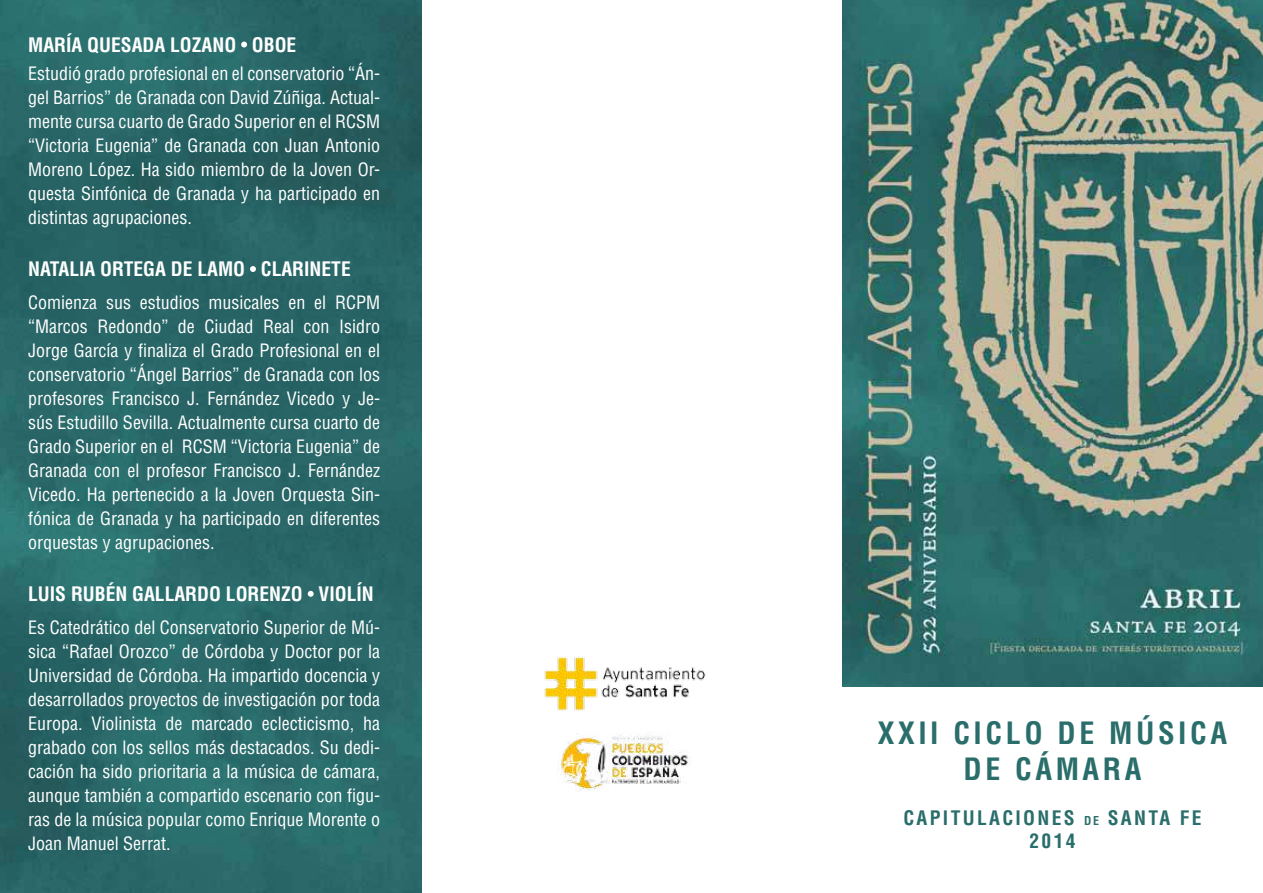
<style>
.page{position:relative;width:1263px;height:893px;background:#fff}
.page>*{position:absolute;margin:0;border:0;box-sizing:border-box;transform-origin:0 0}
.t1{font:700 condensed 30px/36px "Helvetica LT Std";letter-spacing:.12em;color:#2a6e6b;text-align:center}
.t2{font:700 condensed 19.5px "Helvetica LT Std";color:#fff}
.t3{font:700 condensed 19.5px/23.4px "Helvetica LT Std";letter-spacing:.12em;color:#2a6e6b;text-align:center}
.t4{font:condensed 18px/24px "Helvetica LT Std";color:#fff;text-align:justify}
.s1{font-size:12px}
</style>
<div class="page">
<img style="left:0;top:0;width:421px;height:893px">
<img style="left:842px;top:0;width:421px;height:686px">
<svg style="left:241px;top:42px;width:6px;height:5px"></svg>
<svg style="left:250px;top:266px;width:6px;height:6px"></svg>
<svg style="left:308px;top:591px;width:6px;height:6px"></svg>
<img style="left:544px;top:657px;width:162px;height:54px">
<img style="left:557px;top:734px;width:135px;height:57px">
<p class="t2" style="left:28px;top:32px;width:270px">MARÍA QUESADA LOZANO OBOE</p>
<p class="t4" style="left:28px;top:61px;width:353px">Estudió grado profesional en el conservatorio “Án&shy;gel Barrios” de Granada con David Zúñiga. Actual&shy;mente cursa cuarto de Grado Superior en el RCSM “Victoria Eugenia” de Granada con Juan Antonio Moreno López. Ha sido miembro de la Joven Or&shy;questa Sinfónica de Granada y ha participado en distintas agrupaciones.</p>
<p class="t2" style="left:28px;top:257px;width:324px">NATALIA ORTEGA DE LAMO CLARINETE</p>
<p class="t4" style="left:28px;top:290px;width:353px">Comienza sus estudios musicales en el RCPM “Marcos Redondo” de Ciudad Real con Isidro Jorge García y finaliza el Grado Profesional en el conservatorio “Ángel Barrios” de Granada con los profesores Francisco J. Fernández Vicedo y Je&shy;sús Estudillo Sevilla. Actualmente cursa cuarto de Grado Superior en el RCSM “Victoria Eugenia” de Granada con el profesor Francisco J. Fernández Vicedo. Ha pertenecido a la Joven Orquesta Sin&shy;fónica de Granada y ha participado en diferentes orquestas y agrupaciones.</p>
<p class="t2" style="left:28px;top:582px;width:347px">LUIS RUBÉN GALLARDO LORENZO VIOLÍN</p>
<p class="t4" style="left:28px;top:615px;width:353px">Es Catedrático del Conservatorio Superior de Mú&shy;sica “Rafael Orozco” de Córdoba y Doctor por la Universidad de Córdoba. Ha impartido docencia y desarrollados proyectos de investigación por toda Europa. Violinista de marcado eclecticismo, ha grabado con los sellos más destacados. Su dedi&shy;cación ha sido prioritaria a la música de cámara, aunque también a compartido escenario con figu&shy;ras de la música popular como Enrique Morente o Joan Manuel Serrat.</p>
<h1 class="t1" style="left:878px;top:714px;width:351px">XXII CICLO DE MÚSICA<br>DE CÁMARA</h1>
<p class="t3" style="left:903px;top:806px;width:300px">CAPITULACIONES <span class="s1">DE</span> SANTA FE<br>2014</p>
</div>
